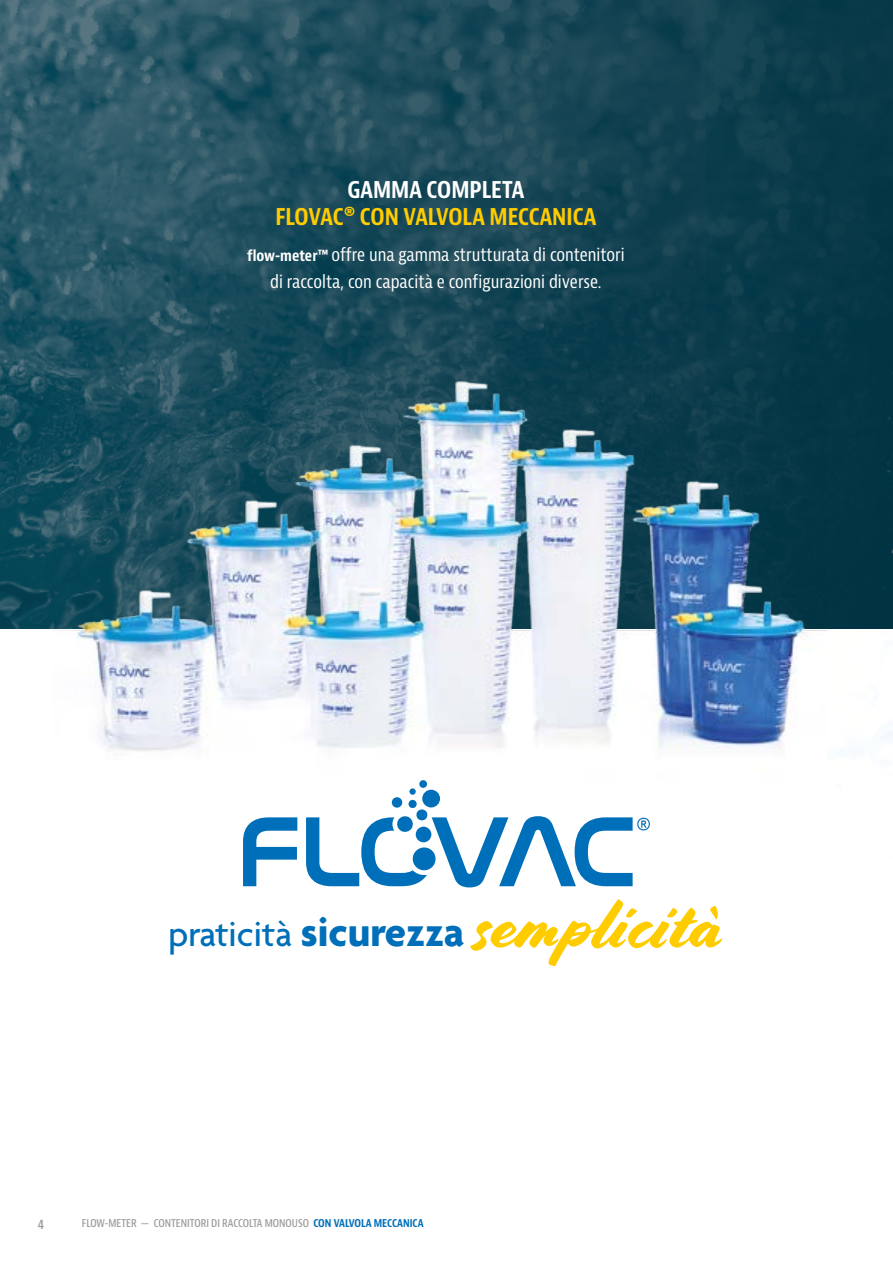
<style>
.page{position:relative;width:893px;height:1263px;background:#fff}
.page>*{position:absolute;margin:0;border:0;box-sizing:border-box;transform-origin:0 0}
.t1{font:67.5px "Cortado";color:#fc0}
.t2{font:700 condensed 22.5px "Bernina Sans";color:#fc0}
.t3{font:700 condensed 22.5px "Bernina Sans";color:#fff}
.t4{font:condensed 18px/27px "Bernina Sans";color:#fff;text-align:center}
.t5{font:600 condensed 13.5px "Bernina Sans";color:#9d9d9c}
.t6{font:600 condensed 10.5px "Bernina Sans";color:#9d9d9c}
.s1{font-weight:700;font-size:15px}
.s2{font-family:"Agenda";font-weight:500;font-size:37.35px;color:#006fb9}
.s3{font-family:"Agenda";font-weight:700;font-size:43.5px;color:#006fb9}
.s4{font-weight:700;color:#006fb9}
</style>
<div class="page">
<img style="left:0;top:0;width:893px;height:629px">
<img style="left:54px;top:365px;width:773px;height:386px">
<svg style="left:243px;top:817px;width:54px;height:69px"></svg>
<div style="left:419px;top:780px;width:8px;height:8px;background:#006fb9;border-radius:50%"></div>
<svg style="left:306px;top:788px;width:344px;height:99px"></svg>
<p class="t3" style="left:347px;top:176px;width:178px">GAMMA COMPLETA</p>
<p class="t2" style="left:275px;top:203px;width:322px">FLOVAC® CON VALVOLA MECCANICA</p>
<p class="t4" style="left:247px;top:241px;width:379px"><span class="s1">flow-meter™</span> offre una gamma strutturata di contenitori di raccolta, con capacità e configurazioni diverse.</p>
<h1 class="t1" style="left:168px;top:885px;width:557px"><span class="s2">praticità</span> <span class="s3">sicurezza</span> semplicità</h1>
<p class="t5" style="left:38px;top:1215px;width:8px">4</p>
<p class="t6" style="left:82px;top:1217px;width:343px">FLOW-METER — CONTENITORI DI RACCOLTA MONOUSO <span class="s4">CON VALVOLA MECCANICA</span></p>
</div>
